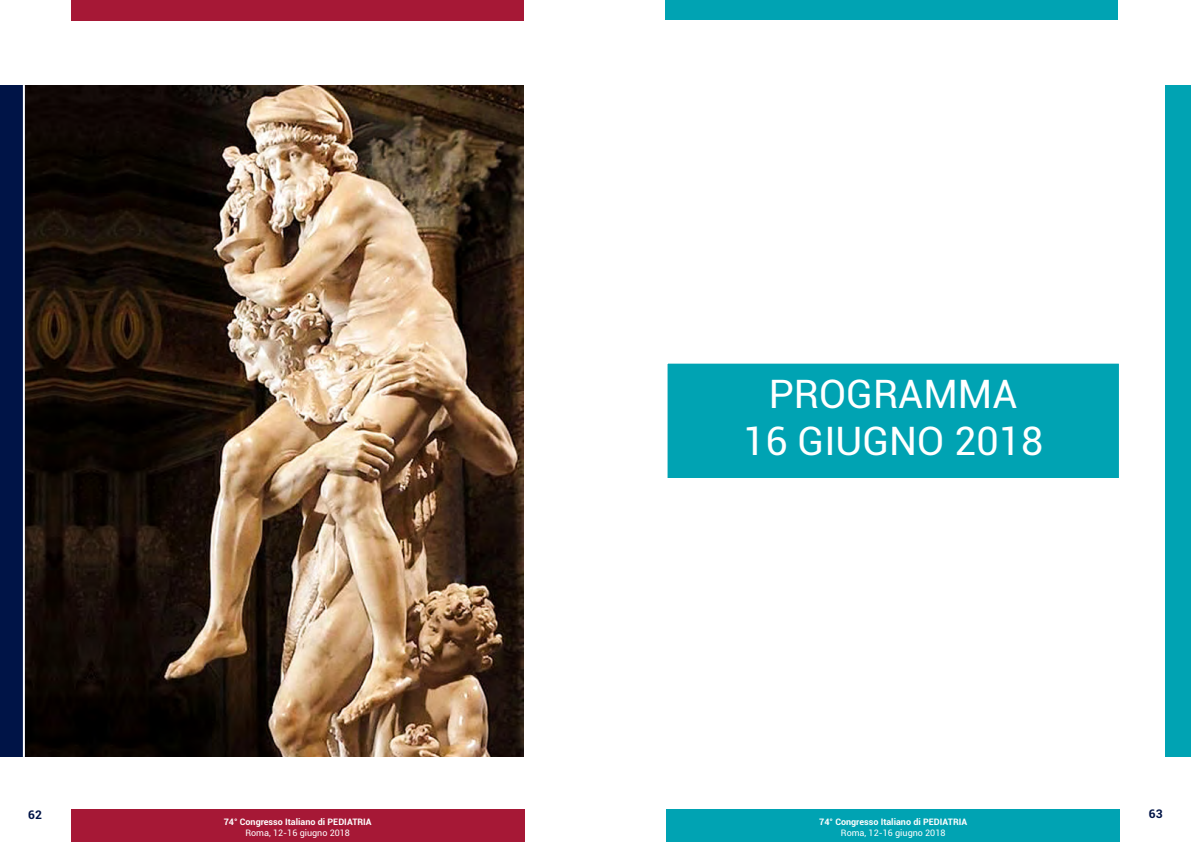
<style>
.page{position:relative;width:1191px;height:842px;background:#fff}
.page>*{position:absolute;margin:0;border:0;box-sizing:border-box;transform-origin:0 0}
.t1{font:39.6px/47.6px "Roboto";color:#fff;text-align:center}
.t2{font:700 12px "Roboto";color:#001447}
.t3{font:700 9px "Roboto";color:#fff}
.t4{font:9px "Roboto";color:#fff}
</style>
<div class="page">
<div style="left:71px;top:0;width:453px;height:20px;background:#a61836"></div>
<div style="left:71px;top:810px;width:453px;height:32px;background:#a61836"></div>
<div style="left:0;top:85px;width:25px;height:672px;background:#001447"></div>
<img style="left:25px;top:85px;width:499px;height:672px">
<hr style="left:23px;top:85px;width:2px;height:672px;background:#fff">
<div style="left:667px;top:364px;width:452px;height:114px;background:#00a3b3"></div>
<div style="left:665px;top:362px;width:456px;height:118px;border:2px solid #fff"></div>
<div style="left:666px;top:809px;width:454px;height:33px;background:#00a3b3"></div>
<div style="left:665px;top:0;width:453px;height:19px;background:#00a3b3"></div>
<div style="left:1165px;top:85px;width:26px;height:672px;background:#00a3b3"></div>
<h2 class="t2" style="left:28px;top:808px;width:15px">62</h2>
<p class="t3" style="left:224px;top:816px;width:149px">74° Congresso Italiano di PEDIATRIA</p>
<p class="t4" style="left:245px;top:827px;width:106px">Roma, 12-16 giugno 2018</p>
<h1 class="t1" style="left:743px;top:370px;width:302px">PROGRAMMA<br>16 GIUGNO 2018</h1>
<p class="t3" style="left:819px;top:816px;width:149px">74° Congresso Italiano di PEDIATRIA</p>
<p class="t4" style="left:841px;top:827px;width:106px">Roma, 12-16 giugno 2018</p>
<h2 class="t2" style="left:1148px;top:807px;width:15px">63</h2>
</div>
